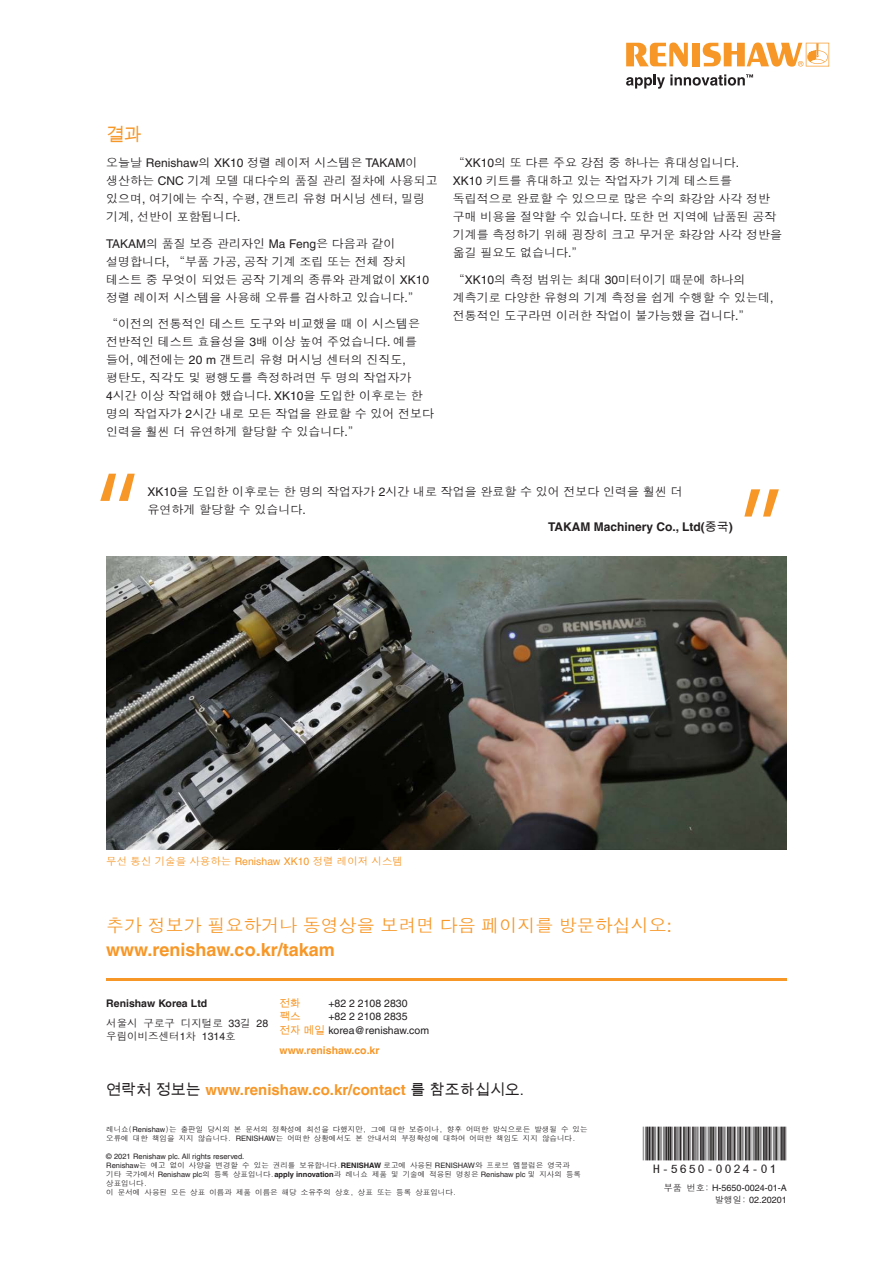
<style>
.page{position:relative;width:893px;height:1263px;background:#fff}
.page>*{position:absolute;margin:0;border:0;box-sizing:border-box;transform-origin:0 0}
.t1{font:48px "MBH16 B";color:#231f20}
.Call_to_action{font:18px/24px "Dotum Che";color:#f79727}
.Main_body_heading_te{font:18px "Arial Unicode MS";color:#f79727}
.t2{font:700 15px "Helvetica LT Pro";color:#f79727}
.Main_body_text_8pt{font:12px/18px "Dotum Che";color:#231f20}
.t3{font:700 12px "Helvetica LT Pro";color:#231f20}
.t4{font:10.5px/13.6px "Helvetica LT Pro";color:#231f20}
.Caption_text_7pt{font:10.5px "Dotum Che";color:#f79727}
.t5{font:10.5px/13.2px "Dotum Che";color:#231f20}
.t6{font:700 10.5px "Helvetica LT Pro";color:#f79727}
.t7{font:700 10.5px "Helvetica LT Pro";color:#231f20}
.t8{font:10.5px "Arial Unicode MS";color:#f79727}
.t9{font:9px/12px "Helvetica LT Pro";color:#231f20;text-align:right}
.t10{font:7.5px/9px "Dotum Che";color:#231f20}
.t11{font:7.5px "Helvetica LT Pro";color:#231f20}
.s1{font-family:"Helvetica LT Pro"}
.s2{font-family:"Arial Unicode MS";font-weight:400}
.s3{font-family:"Helvetica LT Pro";font-weight:700}
.s4{font-family:"Arial Unicode MS";color:#f79727}
.s5{font-family:"Arial Unicode MS";font-weight:400;color:#231f20}
.s6{font-family:"Dotum Che"}
</style>
<div class="page">
<svg style="left:626px;top:43px;width:62px;height:24px"></svg>
<div style="left:692px;top:43px;width:8px;height:23px;background:#f79727"></div>
<svg style="left:703px;top:43px;width:126px;height:24px"></svg>
<svg style="left:626px;top:74px;width:127px;height:15px"></svg>
<hr style="left:106px;top:978px;width:681px;height:2px;background:#f79727">
<svg style="left:100px;top:474px;width:35px;height:27px"></svg>
<svg style="left:744px;top:489px;width:35px;height:27px"></svg>
<img style="left:106px;top:557px;width:681px;height:292px">
<p class="Main_body_heading_te" style="left:106px;top:121px;width:37px">결과</p>
<p class="Main_body_text_8pt" style="left:106px;top:154px;width:333px">오늘날 <span class="s1">Renishaw</span>의 <span class="s1">XK10</span> 정렬 레이저 시스템은 <span class="s1">TAKAM</span>이 생산하는 <span class="s1">CNC</span> 기계 모델 대다수의 품질 관리 절차에 사용되고 있으며<span class="s1">,</span> 여기에는 수직<span class="s1">,</span> 수평<span class="s1">,</span> 갠트리 유형 머시닝 센터<span class="s1">,</span> 밀링 기계<span class="s1">,</span> 선반이 포함됩니다<span class="s1">.</span></p>
<p class="Main_body_text_8pt" style="left:106px;top:234px;width:324px"><span class="s1">TAKAM</span>의 품질 보증 관리자인 <span class="s1">Ma Feng</span>은 다음과 같이 설명합니다<span class="s1">,</span> “부품 가공<span class="s1">,</span> 공작 기계 조립 또는 전체 장치 테스트 중 무엇이 되었든 공작 기계의 종류와 관계없이 <span class="s1">XK10 </span>정렬 레이저 시스템을 사용해 오류를 검사하고 있습니다<span class="s1">.</span>”</p>
<p class="Main_body_text_8pt" style="left:106px;top:315px;width:329px">“이전의 전통적인 테스트 도구와 비교했을 때 이 시스템은 전반적인 테스트 효율성을 <span class="s1">3</span>배 이상 높여 주었습니다<span class="s1">.</span> 예를 들어<span class="s1">,</span> 예전에는 <span class="s1">20 m</span> 갠트리 유형 머시닝 센터의 진직도<span class="s1">, </span>평탄도<span class="s1">,</span> 직각도 및 평행도를 측정하려면 두 명의 작업자가<br><span class="s1">4</span>시간 이상 작업해야 했습니다<span class="s1">. XK10</span>을 도입한 이후로는 한 명의 작업자가 <span class="s1">2</span>시간 내로 모든 작업을 완료할 수 있어 전보다 인력을 훨씬 더 유연하게 할당할 수 있습니다<span class="s1">.</span>”</p>
<p class="Main_body_text_8pt" style="left:453px;top:154px;width:331px">“<span class="s1">XK10</span>의 또 다른 주요 강점 중 하나는 휴대성입니다<span class="s1">.<br>XK10</span> 키트를 휴대하고 있는 작업자가 기계 테스트를 독립적으로 완료할 수 있으므로 많은 수의 화강암 사각 정반 구매 비용을 절약할 수 있습니다<span class="s1">.</span> 또한 먼 지역에 납품된 공작 기계를 측정하기 위해 굉장히 크고 무거운 화강암 사각 정반을 옮길 필요도 없습니다<span class="s1">.</span>”</p>
<p class="Main_body_text_8pt" style="left:453px;top:270px;width:322px">“<span class="s1">XK10</span>의 측정 범위는 최대 <span class="s1">30</span>미터이기 때문에 하나의 계측기로 다양한 유형의 기계 측정을 쉽게 수행할 수 있는데<span class="s1">, </span>전통적인 도구라면 이러한 작업이 불가능했을 겁니다<span class="s1">.</span>”</p>
<p class="Main_body_text_8pt" style="left:148px;top:482px;width:537px"><span class="s1">XK10</span>을 도입한 이후로는 한 명의 작업자가 <span class="s1">2</span>시간 내로 작업을 완료할 수 있어 전보다 인력을 훨씬 더 유연하게 할당할 수 있습니다<span class="s1">.</span></p>
<p class="t3" style="left:548px;top:520px;width:186px">TAKAM Machinery Co., Ltd(<span class="s2">중국</span>)</p>
<p class="Caption_text_7pt" style="left:106px;top:856px;width:298px">무선 통신 기술을 사용하는 <span class="s1">Renishaw XK10</span> 정렬 레이저 시스템</p>
<p class="Call_to_action" style="left:106px;top:914px;width:567px">추가 정보가 필요하거나 동영상을 보려면 다음 페이지를 방문하십시오<span class="s1">: </span><span class="s3">www.renishaw.co.kr/takam</span></p>
<p class="t7" style="left:106px;top:997px;width:102px">Renishaw Korea Ltd</p>
<p class="t5" style="left:106px;top:1017px;width:163px">서울시 구로구 디지털로 <span class="s1">33</span>길 <span class="s1">28 </span>우림이비즈센터<span class="s1">1</span>차 <span class="s1">1314</span>호</p>
<p class="t8" style="left:280px;top:995px;width:22px">전화</p>
<p class="t4" style="left:328px;top:996px;width:81px">+82 2 2108 2830</p>
<p class="t8" style="left:280px;top:1009px;width:22px">팩스</p>
<p class="t4" style="left:280px;top:1010px;width:151px;text-indent:49px">+82 2 2108 2835 <span class="s4">전자 메일</span> korea@renishaw.com</p>
<p class="t6" style="left:280px;top:1044px;width:101px">www.renishaw.co.kr</p>
<p class="t2" style="left:106px;top:1081px;width:419px"><span class="s5">연락처 정보는</span> www.renishaw.co.kr/contact <span class="s5">를 참조하십시오.</span></p>
<p class="t10" style="left:106px;top:1125px;width:483px">레니쇼(<span class="s1">Renishaw</span>)는 출판일 당시의 본 문서의 정확성에 최선을 다했지만, 그에 대한 보증이나, 향후 어떠한 방식으로든 발생될 수 있는 오류에 대한 책임을 지지 않습니다. <span class="s1">RENISHAW</span>는 어떠한 상황에서도 본 안내서의 부정확성에 대하여 어떠한 책임도 지지 않습니다.</p>
<p class="t11" style="left:106px;top:1152px;width:140px">© 2021 Renishaw plc. All rights reserved.</p>
<p class="t10" style="left:106px;top:1161px;width:476px"><span class="s1">Renishaw</span>는 예고 없이 사양을 변경할 수 있는 권리를 보유합니다.<span class="s3">RENISHAW</span> 로고에 사용된 <span class="s1">RENISHAW</span>와 프로브 엠블럼은 영국과 기타 국가에서 <span class="s1">Renishaw plc</span>의 등록 상표입니다.<span class="s3">apply innovation</span>과 레니쇼 제품 및 기술에 적용된 명칭은 <span class="s1">Renishaw plc</span> 및 지사의 등록 상표입니다.<br>이 문서에 사용된 모든 상표 이름과 제품 이름은 해당 소유주의 상호, 상표 또는 등록 상표입니다.</p>
<h1 class="t1" style="left:643px;top:1128px;width:145px">*H-5650-0024-01*</h1>
<p class="t9" style="left:664px;top:1182px;width:124px"><span class="s6">부품 번호:</span> H-5650-0024-01-A <span class="s6">발행일:</span> 02.20201</p>
</div>
